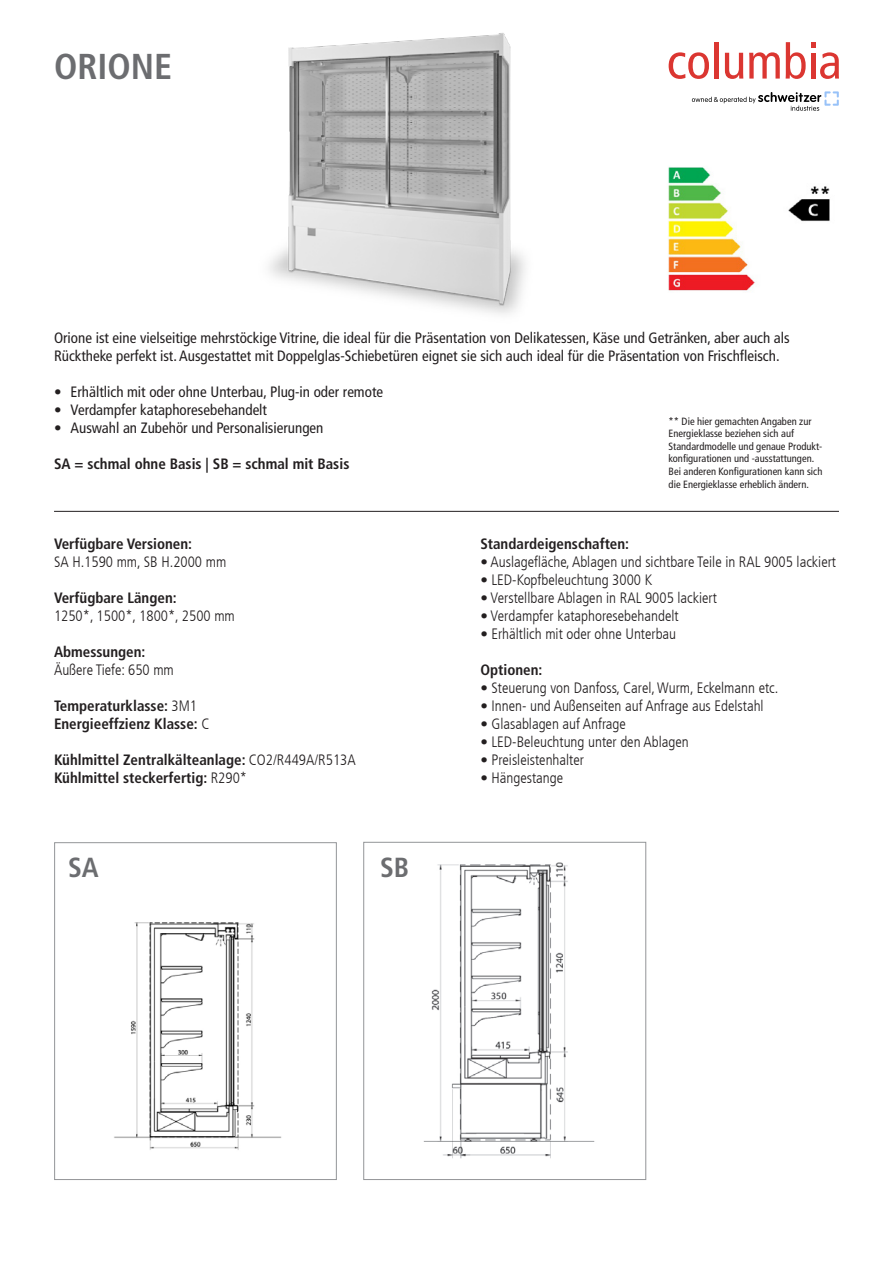
<style>
.page{position:relative;width:893px;height:1263px;background:#fff}
.page>*{position:absolute;margin:0;border:0;box-sizing:border-box;transform-origin:0 0}
.t1{font:700 condensed 36px "Frutiger LT Com";color:#6c6d70}
.t2{font:700 condensed 27.6px "Frutiger LT Com";color:#6c6d70}
.t3{font:300 condensed 15px "Frutiger LT Com";color:#231f20}
.t4{font:condensed 15px/18px "Frutiger LT Com";color:#231f20}
.t5{font:700 condensed 15px/18px "Frutiger LT Com";color:#231f20}
.t6{font:condensed 10.5px/12.6px "Frutiger LT Com";color:#231f20}
.s1{font-weight:300}
</style>
<div class="page">
<img style="left:114px;top:922px;width:168px;height:228px">
<div style="left:54px;top:842px;width:283px;height:338px;border:1px solid #939598"></div>
<svg style="left:692px;top:91px;width:147px;height:20px"></svg>
<svg style="left:669px;top:52px;width:40px;height:27px"></svg>
<div style="left:714px;top:42px;width:5px;height:37px;background:#db3631"></div>
<svg style="left:725px;top:53px;width:18px;height:26px"></svg>
<svg style="left:749px;top:52px;width:31px;height:27px"></svg>
<svg style="left:786px;top:42px;width:53px;height:37px"></svg>
<hr style="left:54px;top:511px;width:785px;height:1px;background:#231f20">
<img style="left:668px;top:167px;width:162px;height:124px">
<img style="left:423px;top:862px;width:172px;height:297px">
<div style="left:363px;top:842px;width:283px;height:338px;border:1px solid #939598"></div>
<img style="left:269px;top:33px;width:257px;height:281px">
<h1 class="t1" style="left:54px;top:45px;width:120px">ORIONE</h1>
<p class="t4" style="left:54px;top:329px;width:737px">Orione ist eine vielseitige mehrstöckige Vitrine, die ideal für die Präsentation von Delikatessen, Käse und Getränken, aber auch als<br>Rücktheke perfekt ist. Ausgestattet mit Doppelglas-Schiebetüren eignet sie sich auch ideal für die Präsentation von Frischfleisch.</p>
<p class="t4" style="left:54px;top:383px;width:331px"><span class="s1">•</span> Erhältlich mit oder ohne Unterbau, Plug-in oder remote</p>
<p class="t4" style="left:54px;top:401px;width:215px"><span class="s1">•</span> Verdampfer kataphoresebehandelt</p>
<p class="t4" style="left:54px;top:419px;width:271px"><span class="s1">•</span> Auswahl an Zubehör und Personalisierungen</p>
<p class="t5" style="left:54px;top:455px;width:297px">SA = schmal ohne Basis | SB = schmal mit Basis</p>
<p class="t6" style="left:669px;top:415px;width:155px">** Die hier gemachten Angaben zur Energieklasse beziehen sich auf Standardmodelle und genaue Produkt&shy;konfigurationen und -ausstattungen.<br>Bei anderen Konfigurationen kann sich die Energieklasse erheblich ändern.</p>
<p class="t5" style="left:54px;top:534px;width:140px">Verfügbare Versionen:</p>
<p class="t3" style="left:54px;top:553px;width:174px">SA H.1590 mm, SB H.2000 mm</p>
<p class="t5" style="left:54px;top:588px;width:124px">Verfügbare Längen:</p>
<p class="t3" style="left:54px;top:607px;width:182px">1250*, 1500*, 1800*, 2500 mm</p>
<p class="t5" style="left:54px;top:642px;width:93px">Abmessungen:</p>
<p class="t3" style="left:54px;top:661px;width:121px">Äußere Tiefe: 650 mm</p>
<p class="t5" style="left:54px;top:696px;width:157px">Temperaturklasse: <span class="s1">3M1<br></span>Energieeffzienz Klasse: <span class="s1">C</span></p>
<p class="t5" style="left:54px;top:750px;width:303px">Kühlmittel Zentralkälteanlage: <span class="s1">CO2/R449A/R513A<br></span>Kühlmittel steckerfertig: <span class="s1">R290*</span></p>
<h2 class="t2" style="left:68px;top:851px;width:32px">SA</h2>
<h2 class="t2" style="left:380px;top:851px;width:31px">SB</h2>
<p class="t5" style="left:480px;top:534px;width:150px">Standardeigenschaften:</p>
<p class="t3" style="left:480px;top:553px;width:357px">• Auslagefläche, Ablagen und sichtbare Teile in RAL 9005 lackiert</p>
<p class="t3" style="left:480px;top:571px;width:173px">• LED-Kopfbeleuchtung 3000 K</p>
<p class="t3" style="left:480px;top:589px;width:238px">• Verstellbare Ablagen in RAL 9005 lackiert</p>
<p class="t3" style="left:480px;top:607px;width:200px">• Verdampfer kataphoresebehandelt</p>
<p class="t3" style="left:480px;top:625px;width:197px">• Erhältlich mit oder ohne Unterbau</p>
<p class="t5" style="left:480px;top:660px;width:63px">Optionen:</p>
<p class="t3" style="left:480px;top:679px;width:300px">• Steuerung von Danfoss, Carel, Wurm, Eckelmann etc.</p>
<p class="t3" style="left:480px;top:697px;width:285px">• Innen- und Außenseiten auf Anfrage aus Edelstahl</p>
<p class="t3" style="left:480px;top:715px;width:147px">• Glasablagen auf Anfrage</p>
<p class="t3" style="left:480px;top:733px;width:210px">• LED-Beleuchtung unter den Ablagen</p>
<p class="t3" style="left:480px;top:751px;width:105px">• Preisleistenhalter</p>
<p class="t3" style="left:480px;top:769px;width:84px">• Hängestange</p>
</div>
